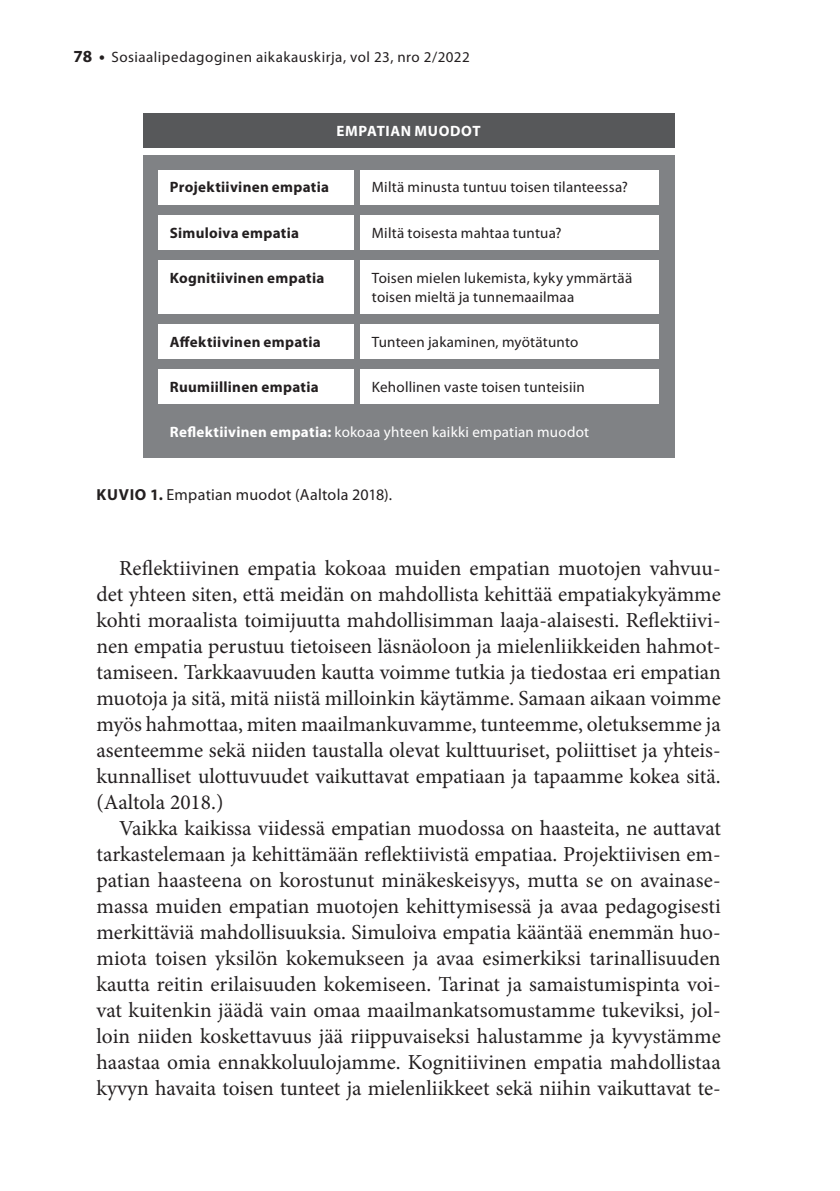
<style>
.page{position:relative;width:840px;height:1191px;background:#fff}
.page>*{position:absolute;margin:0;border:0;box-sizing:border-box;transform-origin:0 0}
.t1{font:21.4px/26px "Minion Pro";color:#231f20;text-align:justify}
.t2{font:16px "Myriad Pro";letter-spacing:.015em;color:#231f20}
.t3{font:15px/19px "Myriad Pro";letter-spacing:.015em;color:#231f20}
.t4{font:700 15px "Myriad Pro";letter-spacing:.02em;color:#231f20}
.t5{font:15px "Myriad Pro";letter-spacing:.015em;color:#fff}
.t6{font:15px "Myriad Pro";letter-spacing:.035em;color:#231f20}
.t7{font:700 15px "Myriad Pro";letter-spacing:.04em;color:#fff}
.s1{font-weight:700;font-size:17px}
.s2{font-weight:700}
</style>
<div class="page">
<div style="left:143px;top:155px;width:531px;height:303px;background:#808285"></div>
<div style="left:143px;top:113px;width:531px;height:35px;background:#57585a"></div>
<div style="left:158px;top:170px;width:195px;height:34px;background:#fff"></div>
<div style="left:158px;top:215px;width:195px;height:35px;background:#fff"></div>
<div style="left:158px;top:260px;width:195px;height:54px;background:#fff"></div>
<div style="left:158px;top:324px;width:195px;height:35px;background:#fff"></div>
<div style="left:158px;top:369px;width:195px;height:35px;background:#fff"></div>
<div style="left:360px;top:170px;width:298px;height:34px;background:#fff"></div>
<div style="left:360px;top:215px;width:298px;height:35px;background:#fff"></div>
<div style="left:360px;top:260px;width:298px;height:54px;background:#fff"></div>
<div style="left:360px;top:324px;width:298px;height:35px;background:#fff"></div>
<div style="left:360px;top:369px;width:298px;height:35px;background:#fff"></div>
<p class="t6" style="left:73px;top:48px;width:397px"><span class="s1">78 •</span> Sosiaalipedagoginen aikakauskirja, vol 23, nro 2/2022</p>
<p class="t7" style="left:336px;top:121px;width:146px">EMPATIAN MUODOT</p>
<p class="t4" style="left:170px;top:178px;width:160px">Projektiivinen empatia</p>
<p class="t4" style="left:170px;top:223px;width:131px">Simuloiva empatia</p>
<p class="t4" style="left:170px;top:268px;width:156px">Kognitiivinen empatia</p>
<p class="t4" style="left:170px;top:332px;width:152px">Affektiivinen empatia</p>
<p class="t4" style="left:170px;top:377px;width:150px">Ruumiillinen empatia</p>
<p class="t3" style="left:372px;top:178px;width:257px">Miltä minusta tuntuu toisen tilanteessa?</p>
<p class="t3" style="left:372px;top:223px;width:191px">Miltä toisesta mahtaa tuntua?</p>
<p class="t3" style="left:372px;top:268px;width:262px">Toisen mielen lukemista, kyky ymmärtää toisen mieltä ja tunnemaailmaa</p>
<p class="t3" style="left:372px;top:332px;width:208px">Tunteen jakaminen, myötätunto</p>
<p class="t3" style="left:372px;top:377px;width:214px">Kehollinen vaste toisen tunteisiin</p>
<p class="t5" style="left:170px;top:422px;width:420px"><span class="s2">Reflektiivinen empatia:</span> kokoaa yhteen kaikki empatian muodot</p>
<p class="t2" style="left:97px;top:484px;width:297px"><span class="s2">KUVIO 1.</span> Empatian muodot (Aaltola 2018).</p>
<p class="t1" style="left:96px;top:555px;width:625px;text-indent:23px">Reflektiivinen empatia kokoaa muiden empatian muotojen vahvuu&shy;det yhteen siten, että meidän on mahdollista kehittää empatiakykyämme kohti moraalista toimijuutta mahdollisimman laaja-alaisesti. Reflektiivi&shy;nen empatia perustuu tietoiseen läsnäoloon ja mielenliikkeiden hahmot&shy;tamiseen. Tarkkaavuuden kautta voimme tutkia ja tiedostaa eri empatian muotoja ja sitä, mitä niistä milloinkin käytämme. Samaan aikaan voimme myös hahmottaa, miten maailmankuvamme, tunteemme, oletuksemme ja asenteemme sekä niiden taustalla olevat kulttuuriset, poliittiset ja yhteis&shy;kunnalliset ulottuvuudet vaikuttavat empatiaan ja tapaamme kokea sitä. (Aaltola 2018.)</p>
<p class="t1" style="left:96px;top:815px;width:625px;text-indent:23px">Vaikka kaikissa viidessä empatian muodossa on haasteita, ne auttavat tarkastelemaan ja kehittämään reflektiivistä empatiaa. Projektiivisen em&shy;patian haasteena on korostunut minäkeskeisyys, mutta se on avainase&shy;massa muiden empatian muotojen kehittymisessä ja avaa pedagogisesti merkittäviä mahdollisuuksia. Simuloiva empatia kääntää enemmän huo&shy;miota toisen yksilön kokemukseen ja avaa esimerkiksi tarinallisuuden kautta reitin erilaisuuden kokemiseen. Tarinat ja samaistumispinta voi&shy;vat kuitenkin jäädä vain omaa maailmankatsomustamme tukeviksi, jol&shy;loin niiden koskettavuus jää riippuvaiseksi halustamme ja kyvystämme haastaa omia ennakkoluulojamme. Kognitiivinen empatia mahdollistaa kyvyn havaita toisen tunteet ja mielenliikkeet sekä niihin vaikuttavat te-</p>
</div>
